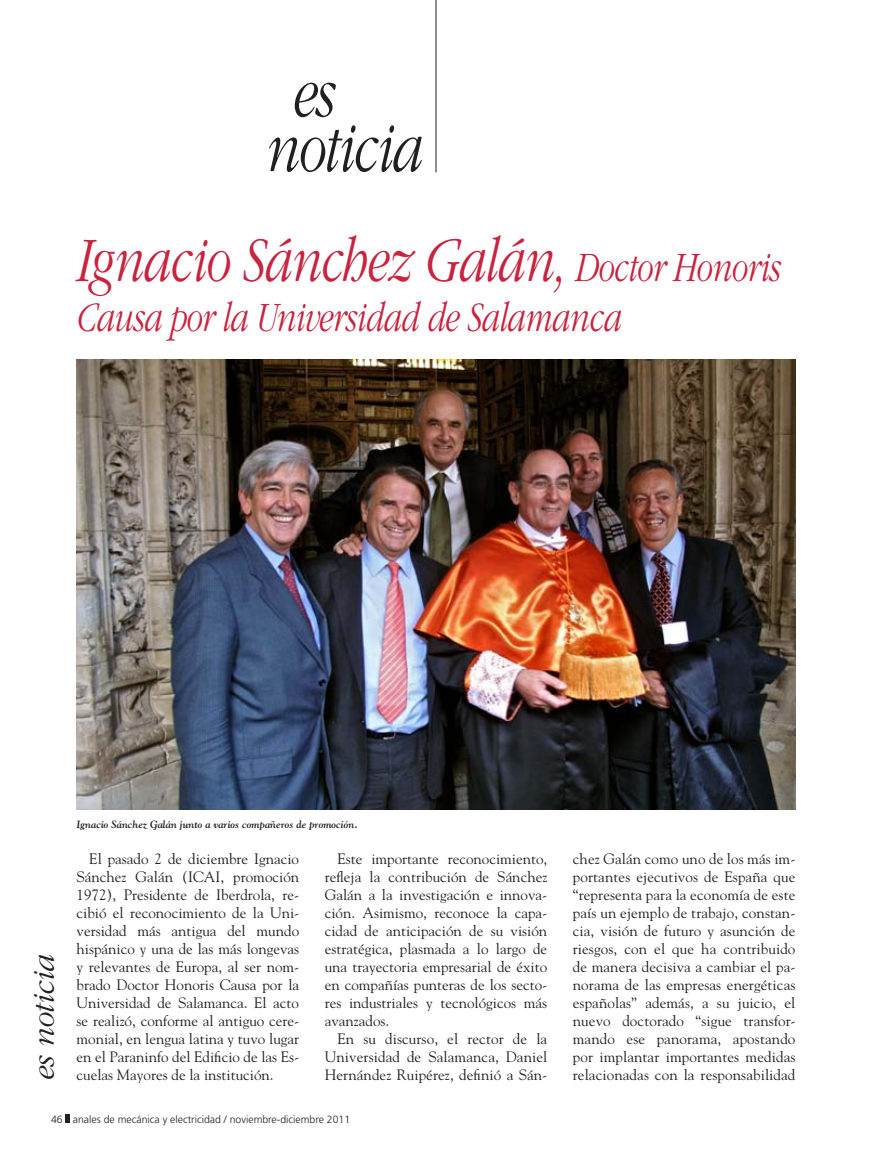
<style>
.page{position:relative;width:872px;height:1149px;background:#fff}
.page>*{position:absolute;margin:0;border:0;box-sizing:border-box;transform-origin:0 0}
.t1{font:italic 300 73.5px/54.8px "ITC Garamond Std";letter-spacing:-.03em;color:#231f20;scale:.75 1}
.t2{font:italic 300 66px "ITC Garamond Std";letter-spacing:-.02em;color:#c8233f;scale:.75 1}
.t3{font:italic 300 43.5px "ITC Garamond Std";letter-spacing:-.02em;color:#c8233f;scale:.75 1}
.t4{font:italic 300 31.5px "ITC Garamond Std";color:#231f20}
.t5{font:15px/18px "Goudy Std";letter-spacing:.005em;color:#231f20;text-align:justify}
.t6{font:300 10.5px "Frutiger LT Std";color:#231f20}
.t7{font:italic 700 10.5px "Goudy Std";color:#231f20}
.s1{font-size:43.5px}
</style>
<div class="page">
<hr style="left:435px;top:0;width:1px;height:172px;background:#231f20">
<img style="left:77px;top:359px;width:718px;height:450px">
<svg style="left:66px;top:1114px;width:4px;height:8px"></svg>
<h1 class="t1" style="left:266px;top:67px;width:211px;text-indent:27px">es noticia</h1>
<h2 class="t2" style="left:77px;top:224px;width:940px">Ignacio Sánchez Galán, <span class="s1">Doctor Honoris</span></h2>
<h3 class="t3" style="left:77px;top:293px;width:728px">Causa por la Universidad de Salamanca</h3>
<h3 class="t4" style="left:27px;top:1079px;width:128px;rotate:-90deg">es noticia</h3>
<p class="t7" style="left:77px;top:817px;width:283px">Ignacio Sánchez Galán junto a varios compañeros de promoción.</p>
<p class="t5" style="left:77px;top:849px;width:224px;text-indent:13px">El pasado 2 de diciembre Ignacio Sánchez Galán (ICAI, promoción 1972), Presidente de Iberdrola, re&shy;cibió el reconocimiento de la Uni&shy;versidad más antigua del mundo hispánico y una de las más longevas y relevantes de Europa, al ser nom&shy;brado Doctor Honoris Causa por la Universidad de Salamanca. El acto se realizó, conforme al antiguo cere&shy;monial, en lengua latina y tuvo lugar en el Paraninfo del Edificio de las Es&shy;cuelas Mayores de la institución.</p>
<p class="t5" style="left:325px;top:849px;width:224px;text-indent:13px">Este importante reconocimiento, refleja la contribución de Sánchez Galán a la investigación e innova&shy;ción. Asimismo, reconoce la capa&shy;cidad de anticipación de su visión estratégica, plasmada a lo largo de una trayectoria empresarial de éxito en compañías punteras de los secto&shy;res industriales y tecnológicos más avanzados.</p>
<p class="t5" style="left:325px;top:1029px;width:224px;text-indent:13px">En su discurso, el rector de la Universidad de Salamanca, Daniel Hernández Ruipérez, definió a Sán-</p>
<p class="t6" style="left:51px;top:1112px;width:301px">46 anales de mecánica y electricidad / noviembre-diciembre 2011</p>
<p class="t5" style="left:573px;top:849px;width:224px">chez Galán como uno de los más im&shy;portantes ejecutivos de España que “representa para la economía de este país un ejemplo de trabajo, constan&shy;cia, visión de futuro y asunción de riesgos, con el que ha contribuido de manera decisiva a cambiar el pa&shy;norama de las empresas energéticas españolas” además, a su juicio, el nuevo doctorado “sigue transfor&shy;mando ese panorama, apostando por implantar importantes medidas</p>
<p class="t5" style="left:573px;top:1065px;width:224px">relacionadas con la responsabilidad</p>
</div>
